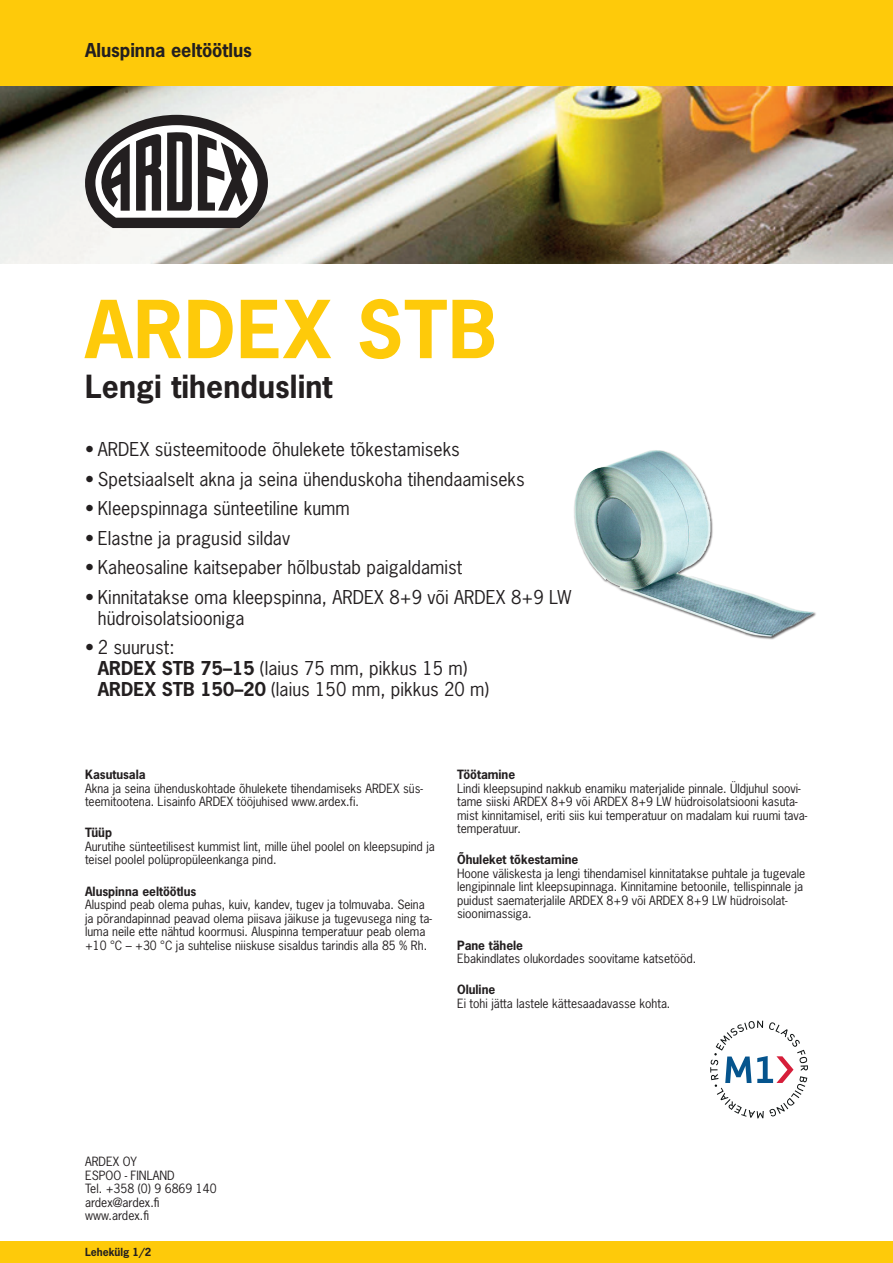
<style>
.page{position:relative;width:893px;height:1263px;background:#fff}
.page>*{position:absolute;margin:0;border:0;box-sizing:border-box;transform-origin:0 0}
.t1{font:700 75px "News Gothic Std";letter-spacing:.015em;color:#feca0a}
.t2{font:700 30px "News Gothic Std";letter-spacing:.005em;color:#231f20}
.t3{font:18px/21px "News Gothic Std";letter-spacing:.005em;color:#231f20}
.t4{font:700 18px "News Gothic Std";color:#231f20}
.t5{font:12px/13.5px "News Gothic Std";color:#231f20}
.t6{font:700 12px "News Gothic Std";color:#231f20}
.t7{font:700 10.5px "News Gothic Std";color:#231f20}
.s1{font-weight:700}
</style>
<div class="page">
<img style="left:0;top:85px;width:893px;height:179px">
<div style="left:0;top:0;width:893px;height:85px;background:#feca0a"></div>
<div style="left:0;top:1242px;width:893px;height:21px;background:#feca0a"></div>
<svg style="left:710px;top:1020px;width:98px;height:98px"></svg>
<img style="left:574px;top:450px;width:242px;height:190px">
<svg style="left:85px;top:115px;width:183px;height:113px"></svg>
<h3 class="t4" style="left:85px;top:38px;width:168px">Aluspinna eeltöötlus</h3>
<h1 class="t1" style="left:85px;top:280px;width:413px">ARDEX STB</h1>
<h2 class="t2" style="left:85px;top:366px;width:249px">Lengi tihenduslint</h2>
<h3 class="t3" style="left:85px;top:439px;width:376px">• ARDEX süsteemitoode õhulekete tõkestamiseks</h3>
<h3 class="t3" style="left:85px;top:468px;width:441px">• Spetsiaalselt akna ja seina ühenduskoha tihendaamiseks</h3>
<h3 class="t3" style="left:85px;top:498px;width:266px">• Kleepspinnaga sünteetiline kumm</h3>
<h3 class="t3" style="left:85px;top:527px;width:206px">• Elastne ja pragusid sildav</h3>
<h3 class="t3" style="left:85px;top:557px;width:379px">• Kaheosaline kaitsepaber hõlbustab paigaldamist</h3>
<h3 class="t3" style="left:98px;top:586px;width:475px;text-indent:-13px">• Kinnitatakse oma kleepspinna, ARDEX 8+9 või ARDEX 8+9 LW hüdroisolatsiooniga</h3>
<h3 class="t3" style="left:98px;top:637px;width:393px;text-indent:-13px">• 2 suurust:<br><span class="s1">ARDEX STB 75–15</span> (laius 75 mm, pikkus 15 m)<br><span class="s1">ARDEX STB 150–20</span> (laius 150 mm, pikkus 20 m)</h3>
<p class="t6" style="left:85px;top:766px;width:62px">Kasutusala</p>
<p class="t5" style="left:85px;top:781px;width:339px">Akna ja seina ühenduskohtade õhulekete tihendamiseks ARDEX süs&shy;teemitootena. Lisainfo ARDEX tööjuhised www.ardex.fi.</p>
<p class="t6" style="left:85px;top:825px;width:28px">Tüüp</p>
<p class="t5" style="left:85px;top:839px;width:351px">Aurutihe sünteetilisest kummist lint, mille ühel poolel on kleepsupind ja teisel poolel polüpropüleenkanga pind.</p>
<p class="t6" style="left:85px;top:883px;width:113px">Aluspinna eeltöötlus</p>
<p class="t5" style="left:85px;top:898px;width:348px">Aluspind peab olema puhas, kuiv, kandev, tugev ja tolmuvaba. Seina ja põrandapinnad peavad olema piisava jäikuse ja tugevusega ning ta&shy;luma neile ette nähtud koormusi. Aluspinna temperatuur peab olema +10 °C – +30 °C ja suhtelise niiskuse sisaldus tarindis alla 85 % Rh.</p>
<p class="t6" style="left:457px;top:766px;width:60px">Töötamine</p>
<p class="t5" style="left:457px;top:781px;width:352px">Lindi kleepsupind nakkub enamiku materjalide pinnale. Üldjuhul soovi&shy;tame siiski ARDEX 8+9 või ARDEX 8+9 LW hüdroisolatsiooni kasuta&shy;mist kinnitamisel, eriti siis kui temperatuur on madalam kui ruumi tava&shy;temperatuur.</p>
<p class="t6" style="left:457px;top:852px;width:123px">Õhuleket tõkestamine</p>
<p class="t5" style="left:457px;top:866px;width:350px">Hoone väliskesta ja lengi tihendamisel kinnitatakse puhtale ja tugevale lengipinnale lint kleepsupinnaga. Kinnitamine betoonile, tellispinnale ja puidust saematerjalile ARDEX 8+9 või ARDEX 8+9 LW hüdroisolat&shy;sioonimassiga.</p>
<p class="t6" style="left:457px;top:937px;width:67px">Pane tähele</p>
<p class="t5" style="left:457px;top:952px;width:241px">Ebakindlates olukordades soovitame katsetööd.</p>
<p class="t6" style="left:457px;top:982px;width:40px">Oluline</p>
<p class="t5" style="left:457px;top:996px;width:215px">Ei tohi jätta lastele kättesaadavasse kohta.</p>
<p class="t5" style="left:85px;top:1155px;width:133px">ARDEX OY<br>ESPOO - FINLAND<br>Tel. +358 (0) 9 6869 140 ardex@ardex.fi www.ardex.fi</p>
<p class="t7" style="left:85px;top:1245px;width:68px">Lehekülg 1/2</p>
</div>
